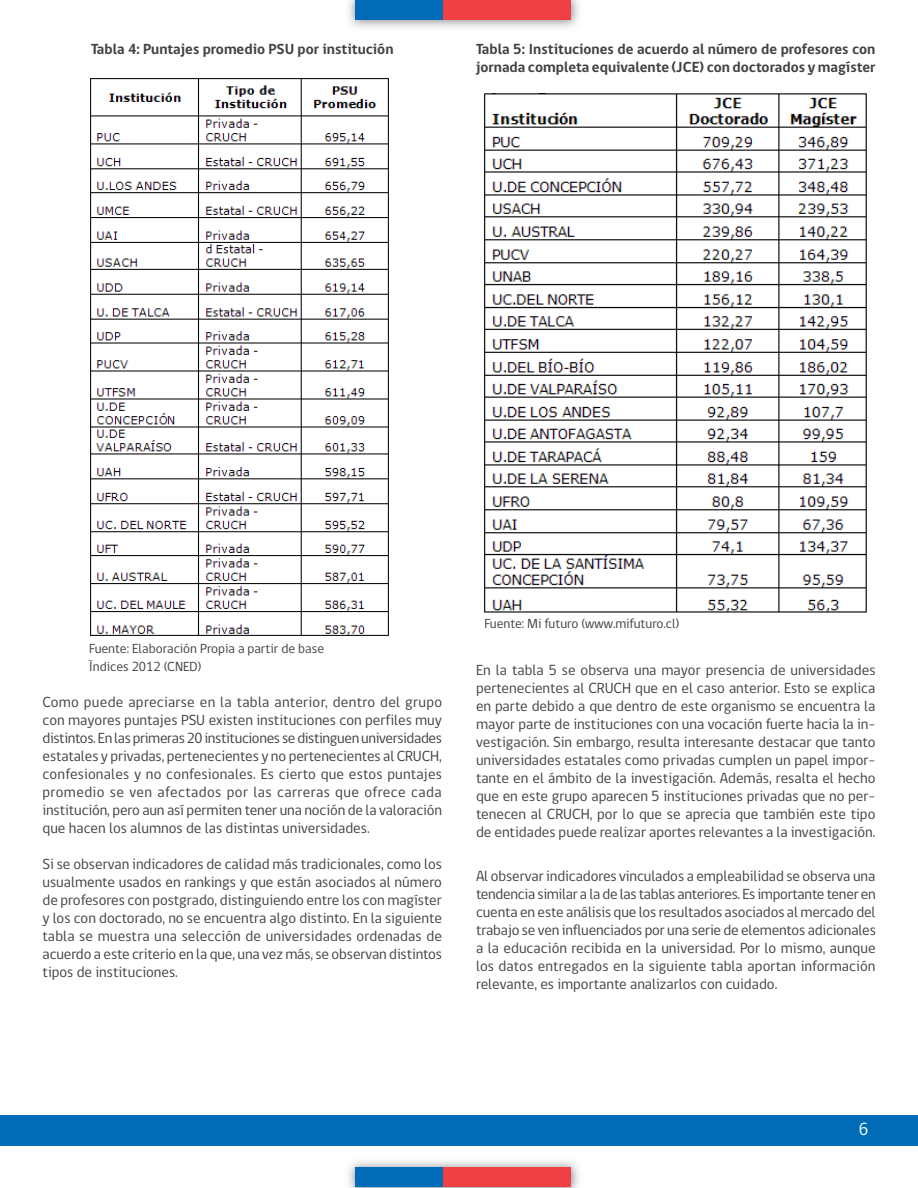
<style>
.page{position:relative;width:918px;height:1188px;background:#fff}
.page>*{position:absolute;margin:0;border:0;box-sizing:border-box;transform-origin:0 0}
.t1{font:18px "gob CL";color:#fff}
.t2{font:15px/18px "gob CL";color:#414042;text-align:justify}
.t3{font:700 15px/18px "gob CL";color:#414042}
.t4{font:13.5px/18px "gob CL";color:#414042}
</style>
<div class="page">
<img style="left:348px;top:0;width:231px;height:28px">
<div style="left:355px;top:1px;width:89px;height:19px;background:#006cb7"></div>
<div style="left:444px;top:1px;width:127px;height:19px;background:#ef4144"></div>
<img style="left:348px;top:1161px;width:231px;height:27px">
<div style="left:355px;top:1168px;width:89px;height:19px;background:#006cb7"></div>
<div style="left:444px;top:1168px;width:127px;height:19px;background:#ef4144"></div>
<div style="left:0;top:1115px;width:918px;height:30px;background:#006cb7"></div>
<img style="left:90px;top:78px;width:298px;height:557px">
<img style="left:484px;top:94px;width:383px;height:519px">
<p class="t3" style="left:91px;top:40px;width:304px">Tabla 4: Puntajes promedio PSU por institución</p>
<p class="t3" style="left:476px;top:40px;width:401px">Tabla 5: Instituciones de acuerdo al número de profesores con jornada completa equivalente (JCE) con doctorados y magíster</p>
<p class="t4" style="left:89px;top:640px;width:236px">Fuente: Elaboración Propia a partir de base<br>Ìndices 2012 (CNED)</p>
<p class="t2" style="left:43px;top:693px;width:401px">Como puede apreciarse en la tabla anterior, dentro del grupo con mayores puntajes PSU existen instituciones con perfiles muy distintos. En las primeras 20 instituciones se distinguen universidades estatales y privadas, pertenecientes y no pertenecientes al CRUCH, confesionales y no confesionales. Es cierto que estos puntajes promedio se ven afectados por las carreras que ofrece cada institución, pero aun así permiten tener una noción de la valoración que hacen los alumnos de las distintas universidades.</p>
<p class="t2" style="left:43px;top:855px;width:401px">Si se observan indicadores de calidad más tradicionales, como los usualmente usados en rankings y que están asociados al número de profesores con postgrado, distinguiendo entre los con magíster y los con doctorado, no se encuentra algo distinto. En la siguiente tabla se muestra una selección de universidades ordenadas de acuerdo a este criterio en la que, una vez más, se observan distintos tipos de instituciones.</p>
<p class="t4" style="left:485px;top:615px;width:196px">Fuente: Mi futuro (www.mifuturo.cl)</p>
<p class="t2" style="left:476px;top:661px;width:401px">En la tabla 5 se observa una mayor presencia de universidades pertenecientes al CRUCH que en el caso anterior. Esto se explica en parte debido a que dentro de este organismo se encuentra la mayor parte de instituciones con una vocación fuerte hacia la in&shy;vestigación. Sin embargo, resulta interesante destacar que tanto universidades estatales como privadas cumplen un papel impor&shy;tante en el ámbito de la investigación. Además, resalta el hecho que en este grupo aparecen 5 instituciones privadas que no per&shy;tenecen al CRUCH, por lo que se aprecia que también este tipo de entidades puede realizar aportes relevantes a la investigación.</p>
<p class="t2" style="left:476px;top:868px;width:401px">Al observar indicadores vinculados a empleabilidad se observa una tendencia similar a la de las tablas anteriores. Es importante tener en cuenta en este análisis que los resultados asociados al mercado del trabajo se ven influenciados por una serie de elementos adicionales a la educación recibida en la universidad. Por lo mismo, aunque los datos entregados en la siguiente tabla aportan información relevante, es importante analizarlos con cuidado.</p>
<p class="t1" style="left:859px;top:1117px;width:11px">6</p>
</div>
